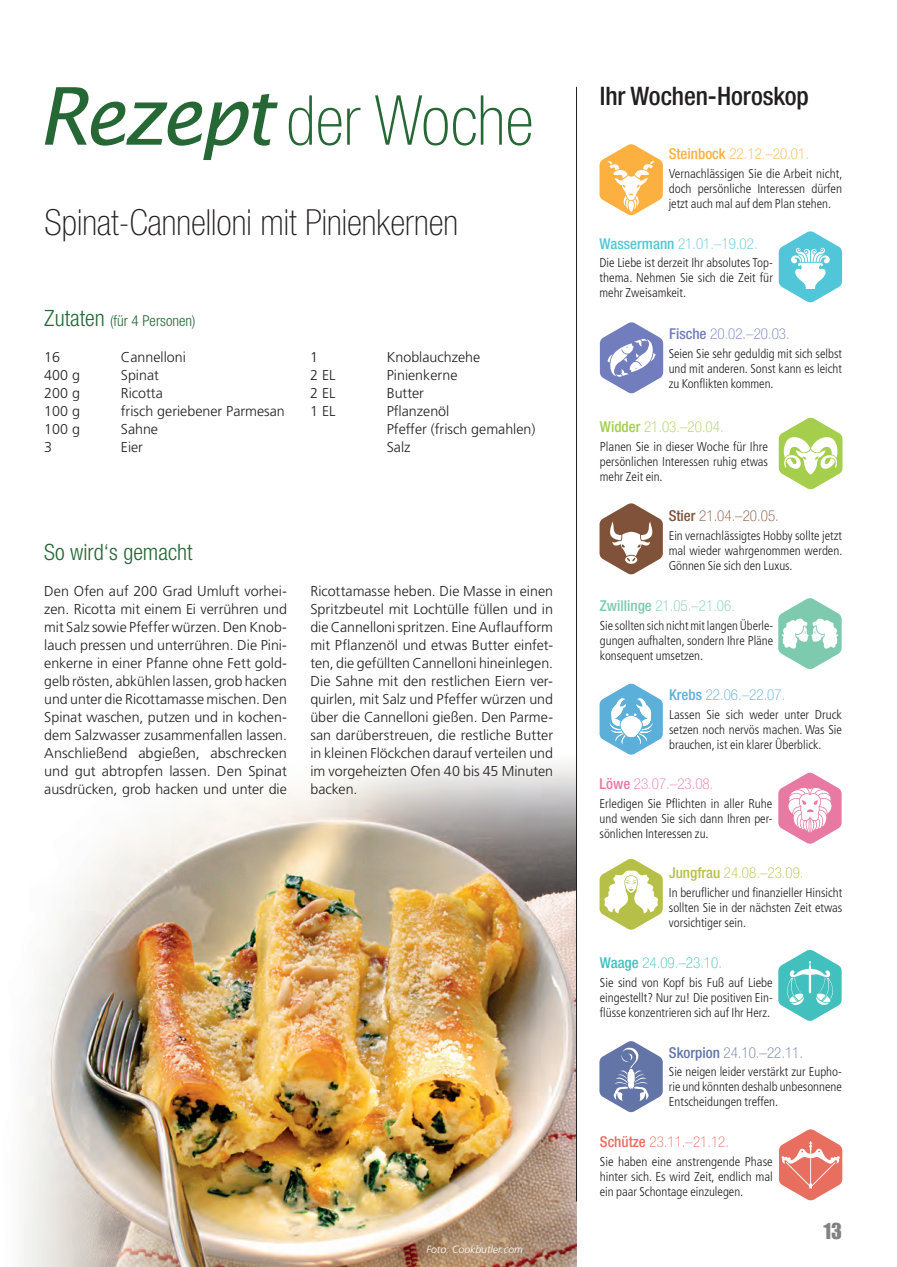
<style>
.page{position:relative;width:897px;height:1267px;background:#fff}
.page>*{position:absolute;margin:0;border:0;box-sizing:border-box;transform-origin:0 0}
.Headline_46pt__Standard{font:100 condensed 69px "Helvetica Neue LT Pro";color:#256835}
.Subline_Rezept{font:100 condensed 36px "Helvetica Neue LT Pro";color:#231f20}
.Dachzeile__Standard{font:500 condensed 25.5px "Helvetica Neue LT Pro";letter-spacing:-.005em;color:#231f20}
.Zwischenüberschrift{font:300 condensed 22.5px "Helvetica Neue LT Pro";color:#256835}
.t1{font:22.5px "Impact LT Std";color:#808285}
.Headline_Sternzeichen{font:100 condensed 15px "Helvetica Neue LT Pro";color:#51c6d8}
.Headline_Sternzeichen-2{font:100 condensed 15px "Helvetica Neue LT Pro";color:#fbb03f}
.Headline_Sternzeichen-3{font:100 condensed 15px "Helvetica Neue LT Pro";color:#7dcaae}
.Headline_Sternzeichen-4{font:100 condensed 15px "Helvetica Neue LT Pro";color:#6375a7}
.Headline_Sternzeichen-5{font:100 condensed 15px "Helvetica Neue LT Pro";color:#b6c048}
.Zwischenüberschrift-2{font:300 condensed 15px "Helvetica Neue LT Pro";color:#256835}
.Headline_Sternzeichen-6{font:100 condensed 15px "Helvetica Neue LT Pro";color:#e86e60}
.Headline_Sternzeichen-7{font:100 condensed 15px "Helvetica Neue LT Pro";color:#a4ce4c}
.Headline_Sternzeichen-8{font:100 condensed 15px "Helvetica Neue LT Pro";color:#717dbd}
.Headline_Sternzeichen-9{font:100 condensed 15px "Helvetica Neue LT Pro";color:#805239}
.Headline_Sternzeichen-10{font:100 condensed 15px "Helvetica Neue LT Pro";color:#42c0bd}
.Headline_Sternzeichen-11{font:100 condensed 15px "Helvetica Neue LT Pro";color:#5bafd9}
.Headline_Sternzeichen-12{font:100 condensed 15px "Helvetica Neue LT Pro";color:#e779a2}
.Fließtext__ohne_Abstand{font:300 14.25px/18px "Frutiger LT Pro";color:#231f20;text-align:justify}
.Zutaten{font:300 14.25px "Frutiger LT Pro";color:#231f20}
.Text_Sternzeichen{font:300 condensed 12.75px/15px "Frutiger LT Pro";color:#231f20;text-align:justify}
.Fotonachweis{font:italic 300 10.5px "Frutiger LT Std";color:#fff}
.s1{font-family:"Lucida Sans";font-weight:400;font-style:italic;font-stretch:normal;font-size:79.5px}
.s2{font-size:22.5px}
.s3{font-weight:500}
</style>
<div class="page">
<img style="left:23px;top:764px;width:554px;height:502px">
<hr style="left:576px;top:87px;width:1px;height:1114px;background:#231f20">
<svg style="left:599px;top:144px;width:63px;height:71px"></svg>
<svg style="left:778px;top:231px;width:63px;height:72px"></svg>
<svg style="left:599px;top:322px;width:64px;height:71px"></svg>
<svg style="left:778px;top:417px;width:64px;height:72px"></svg>
<svg style="left:599px;top:503px;width:63px;height:71px"></svg>
<svg style="left:778px;top:598px;width:63px;height:71px"></svg>
<svg style="left:599px;top:683px;width:63px;height:72px"></svg>
<svg style="left:778px;top:772px;width:63px;height:72px"></svg>
<svg style="left:599px;top:858px;width:63px;height:72px"></svg>
<svg style="left:778px;top:949px;width:63px;height:72px"></svg>
<svg style="left:599px;top:1041px;width:63px;height:71px"></svg>
<svg style="left:779px;top:1129px;width:63px;height:71px"></svg>
<p class="Headline_46pt__Standard" style="left:37px;top:81px;width:497px"><span class="s1">Rezept</span> der Woche</p>
<p class="Subline_Rezept" style="left:44px;top:202px;width:415px">Spinat-Cannelloni mit Pinienkernen</p>
<p class="Zwischenüberschrift-2" style="left:44px;top:312px;width:153px"><span class="s2">Zutaten</span> (für 4 Personen)</p>
<p class="Zutaten" style="left:44px;top:348px;width:17px">16</p>
<p class="Zutaten" style="left:121px;top:348px;width:66px">Cannelloni</p>
<p class="Zutaten" style="left:44px;top:366px;width:37px">400 g</p>
<p class="Zutaten" style="left:121px;top:366px;width:40px">Spinat</p>
<p class="Zutaten" style="left:44px;top:384px;width:37px">200 g</p>
<p class="Zutaten" style="left:121px;top:384px;width:43px">Ricotta</p>
<p class="Zutaten" style="left:44px;top:402px;width:37px">100 g</p>
<p class="Zutaten" style="left:121px;top:402px;width:165px">frisch geriebener Parmesan</p>
<p class="Zutaten" style="left:44px;top:420px;width:37px">100 g</p>
<p class="Zutaten" style="left:121px;top:420px;width:39px">Sahne</p>
<p class="Zutaten" style="left:44px;top:438px;width:9px">3</p>
<p class="Zutaten" style="left:121px;top:438px;width:24px">Eier</p>
<p class="Zutaten" style="left:310px;top:348px;width:9px">1</p>
<p class="Zutaten" style="left:387px;top:348px;width:95px">Knoblauchzehe</p>
<p class="Zutaten" style="left:310px;top:366px;width:27px">2 EL</p>
<p class="Zutaten" style="left:387px;top:366px;width:72px">Pinienkerne</p>
<p class="Zutaten" style="left:310px;top:384px;width:27px">2 EL</p>
<p class="Zutaten" style="left:387px;top:384px;width:39px">Butter</p>
<p class="Zutaten" style="left:310px;top:402px;width:27px">1 EL</p>
<p class="Zutaten" style="left:387px;top:402px;width:64px">Pflanzenöl</p>
<p class="Zutaten" style="left:387px;top:420px;width:150px">Pfeffer (frisch gemahlen)</p>
<p class="Zutaten" style="left:387px;top:438px;width:25px">Salz</p>
<p class="Zwischenüberschrift" style="left:44px;top:539px;width:150px">So wird‘s gemacht</p>
<p class="Fließtext__ohne_Abstand" style="left:44px;top:582px;width:244px">Den Ofen auf 200 Grad Umluft vorhei&shy;zen. Ricotta mit einem Ei verrühren und mit Salz sowie Pfeffer würzen. Den Knob&shy;lauch pressen und unterrühren. Die Pini&shy;enkerne in einer Pfanne ohne Fett gold&shy;gelb rösten, abkühlen lassen, grob hacken und unter die Ricottamasse mischen. Den Spinat waschen, putzen und in kochen&shy;dem Salzwasser zusammenfallen lassen.<br>Anschließend abgießen, abschrecken und gut abtropfen lassen. Den Spinat ausdrücken, grob hacken und unter die</p>
<p class="Fließtext__ohne_Abstand" style="left:310px;top:582px;width:244px">Ricottamasse heben. Die Masse in einen Spritzbeutel mit Lochtülle füllen und in die Cannelloni spritzen. Eine Auflaufform mit Pflanzenöl und etwas Butter einfet&shy;ten, die gefüllten Cannelloni hineinlegen.<br>Die Sahne mit den restlichen Eiern ver&shy;quirlen, mit Salz und Pfeffer würzen und über die Cannelloni gießen. Den Parme&shy;san darüberstreuen, die restliche Butter in kleinen Flöckchen darauf verteilen und im vorgeheizten Ofen 40 bis 45 Minuten backen.</p>
<p class="Fotonachweis" style="left:426px;top:1242px;width:98px">Foto: Cookbutler.com</p>
<p class="Dachzeile__Standard" style="left:599px;top:81px;width:210px">Ihr Wochen-Horoskop</p>
<p class="Headline_Sternzeichen-2" style="left:668px;top:145px;width:142px"><span class="s3">Steinbock</span> 22.12.–20.01.</p>
<p class="Text_Sternzeichen" style="left:668px;top:166px;width:175px">Vernachlässigen Sie die Arbeit nicht, doch persönliche Interessen dürfen jetzt auch mal auf dem Plan stehen.</p>
<p class="Headline_Sternzeichen" style="left:599px;top:235px;width:159px"><span class="s3">Wassermann</span> 21.01.–19.02.</p>
<p class="Text_Sternzeichen" style="left:599px;top:256px;width:175px">Die Liebe ist derzeit Ihr absolutes Top&shy;thema. Nehmen Sie sich die Zeit für mehr Zweisamkeit.</p>
<p class="Headline_Sternzeichen-8" style="left:669px;top:325px;width:122px"><span class="s3">Fische</span> 20.02.–20.03.</p>
<p class="Text_Sternzeichen" style="left:668px;top:346px;width:175px">Seien Sie sehr geduldig mit sich selbst und mit anderen. Sonst kann es leicht zu Konflikten kommen.</p>
<p class="Headline_Sternzeichen-7" style="left:599px;top:418px;width:125px"><span class="s3">Widder</span> 21.03.–20.04.</p>
<p class="Text_Sternzeichen" style="left:599px;top:439px;width:170px">Planen Sie in dieser Woche für Ihre persönlichen Interessen ruhig etwas mehr Zeit ein.</p>
<p class="Headline_Sternzeichen-9" style="left:668px;top:507px;width:112px"><span class="s3">Stier</span> 21.04.–20.05.</p>
<p class="Text_Sternzeichen" style="left:668px;top:528px;width:175px">Ein vernachlässigtes Hobby sollte jetzt mal wieder wahrgenommen werden.<br>Gönnen Sie sich den Luxus.</p>
<p class="Headline_Sternzeichen-3" style="left:599px;top:597px;width:137px"><span class="s3">Zwillinge</span> 21.05.–21.06.</p>
<p class="Text_Sternzeichen" style="left:599px;top:618px;width:175px">Sie sollten sich nicht mit langen Überle&shy;gungen aufhalten, sondern Ihre Pläne konsequent umsetzen.</p>
<p class="Headline_Sternzeichen-11" style="left:669px;top:686px;width:118px"><span class="s3">Krebs</span> 22.06.–22.07.</p>
<p class="Text_Sternzeichen" style="left:669px;top:707px;width:174px">Lassen Sie sich weder unter Druck setzen noch nervös machen. Was Sie brauchen, ist ein klarer Überblick.</p>
<p class="Headline_Sternzeichen-12" style="left:599px;top:775px;width:115px"><span class="s3">Löwe</span> 23.07.–23.08.</p>
<p class="Text_Sternzeichen" style="left:599px;top:796px;width:174px">Erledigen Sie Pflichten in aller Ruhe und wenden Sie sich dann Ihren per&shy;sönlichen Interessen zu.</p>
<p class="Headline_Sternzeichen-5" style="left:669px;top:864px;width:136px"><span class="s3">Jungfrau</span> 24.08.–23.09.</p>
<p class="Text_Sternzeichen" style="left:668px;top:885px;width:175px">In beruflicher und finanzieller Hinsicht sollten Sie in der nächsten Zeit etwas vorsichtiger sein.</p>
<p class="Headline_Sternzeichen-10" style="left:599px;top:954px;width:123px"><span class="s3">Waage</span> 24.09.–23.10.</p>
<p class="Text_Sternzeichen" style="left:599px;top:975px;width:174px">Sie sind von Kopf bis Fuß auf Liebe eingestellt? Nur zu! Die positiven Ein&shy;flüsse konzentrieren sich auf Ihr Herz.</p>
<p class="Headline_Sternzeichen-4" style="left:668px;top:1043px;width:136px"><span class="s3">Skorpion</span> 24.10.–22.11.</p>
<p class="Text_Sternzeichen" style="left:668px;top:1064px;width:174px">Sie neigen leider verstärkt zur Eupho&shy;rie und könnten deshalb unbesonnene Entscheidungen treffen.</p>
<p class="Headline_Sternzeichen-6" style="left:599px;top:1133px;width:131px"><span class="s3">Schütze</span> 23.11.–21.12.</p>
<p class="Text_Sternzeichen" style="left:599px;top:1153px;width:174px">Sie haben eine anstrengende Phase hinter sich. Es wird Zeit, endlich mal ein paar Schontage einzulegen.</p>
<h3 class="t1" style="left:822px;top:1218px;width:21px">13</h3>
</div>
